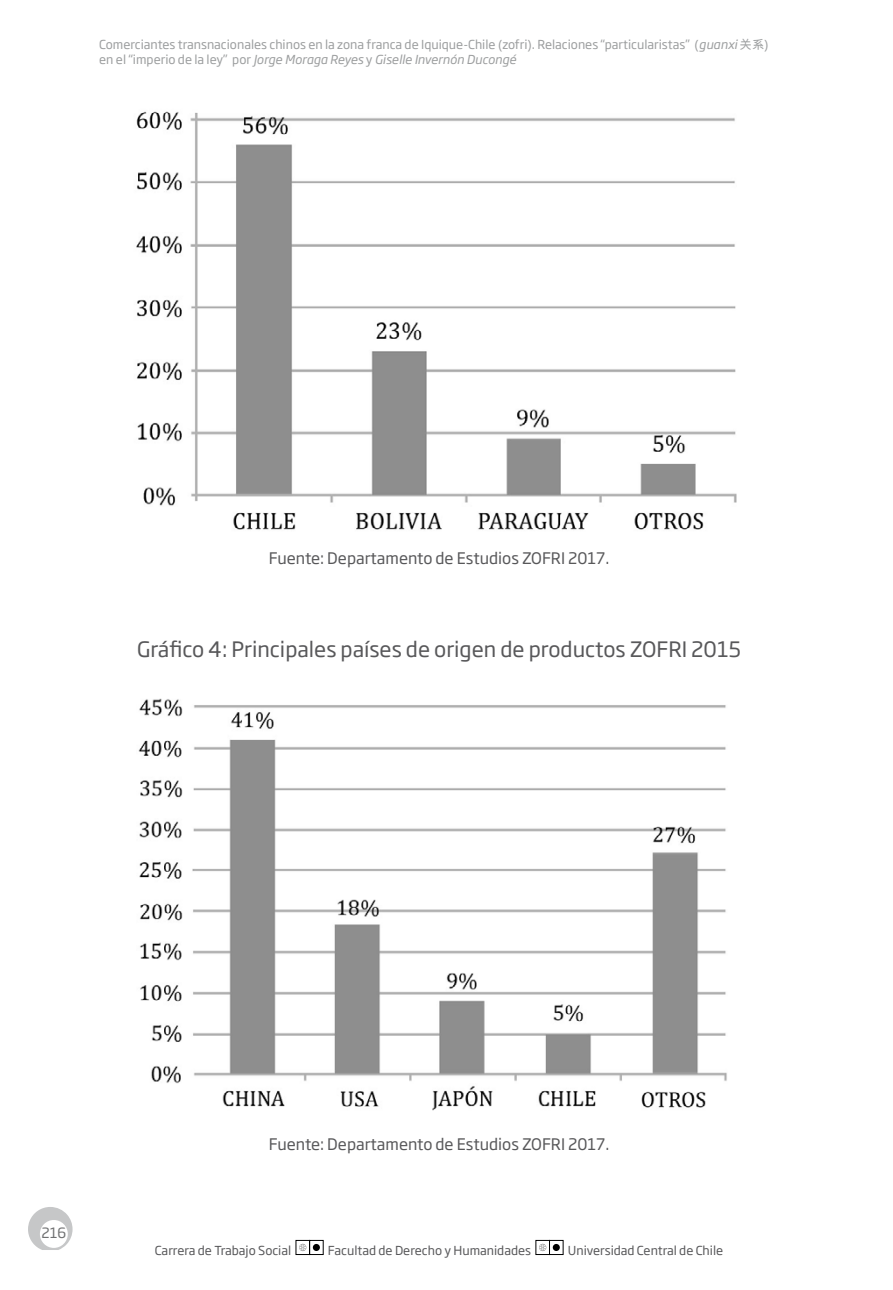
<style>
.page{position:relative;width:893px;height:1290px;background:#fff}
.page>*{position:absolute;margin:0;border:0;box-sizing:border-box;transform-origin:0 0}
.titulo_tabla{font:21px "Soho Gothic Pro";color:#58585a}
.leyenda_ilustracion{font:15.75px "Soho Gothic Pro";color:#58585a}
.t1{font:14px "Soho Gothic Pro";color:#707172}
.t2{font:12.25px/14.7px "Soho Gothic Pro";color:#9c9e9f}
.t3{font:12.25px "Soho Gothic Pro";color:#58585a}
.s1{font-style:italic}
.s2{font-family:"Arial Unicode MS"}
</style>
<div class="page">
<svg style="left:296px;top:1240px;width:27px;height:14px"></svg>
<div style="left:313px;top:1244px;width:7px;height:7px;background:#000;border-radius:50%"></div>
<svg style="left:536px;top:1240px;width:27px;height:14px"></svg>
<div style="left:553px;top:1244px;width:7px;height:7px;background:#000;border-radius:50%"></div>
<svg style="left:28px;top:1207px;width:45px;height:43px"></svg>
<img style="left:136px;top:111px;width:601px;height:419px">
<img style="left:138px;top:698px;width:589px;height:413px">
<p class="t2" style="left:99px;top:37px;width:671px">Comerciantes transnacionales chinos en la zona franca de Iquique-Chile (zofri). Relaciones “particularistas” (<span class="s1">guanxi</span> <span class="s2">关系</span>) en el “imperio de la ley” por <span class="s1">Jorge Moraga Reyes</span> y <span class="s1">Giselle Invernón Ducongé</span></p>
<p class="leyenda_ilustracion" style="left:269px;top:546px;width:342px">Fuente: Departamento de Estudios ZOFRI 2017.</p>
<p class="titulo_tabla" style="left:137px;top:633px;width:605px">Gráfico 4: Principales países de origen de productos ZOFRI 2015</p>
<p class="t1" style="left:42px;top:1222px;width:26px">216</p>
<p class="leyenda_ilustracion" style="left:269px;top:1131px;width:342px">Fuente: Departamento de Estudios ZOFRI 2017.</p>
<p class="t3" style="left:155px;top:1240px;width:138px">Carrera de Trabajo Social</p>
<p class="t3" style="left:328px;top:1240px;width:205px">Facultad de Derecho y Humanidades</p>
<p class="t3" style="left:568px;top:1240px;width:157px">Universidad Central de Chile</p>
</div>
